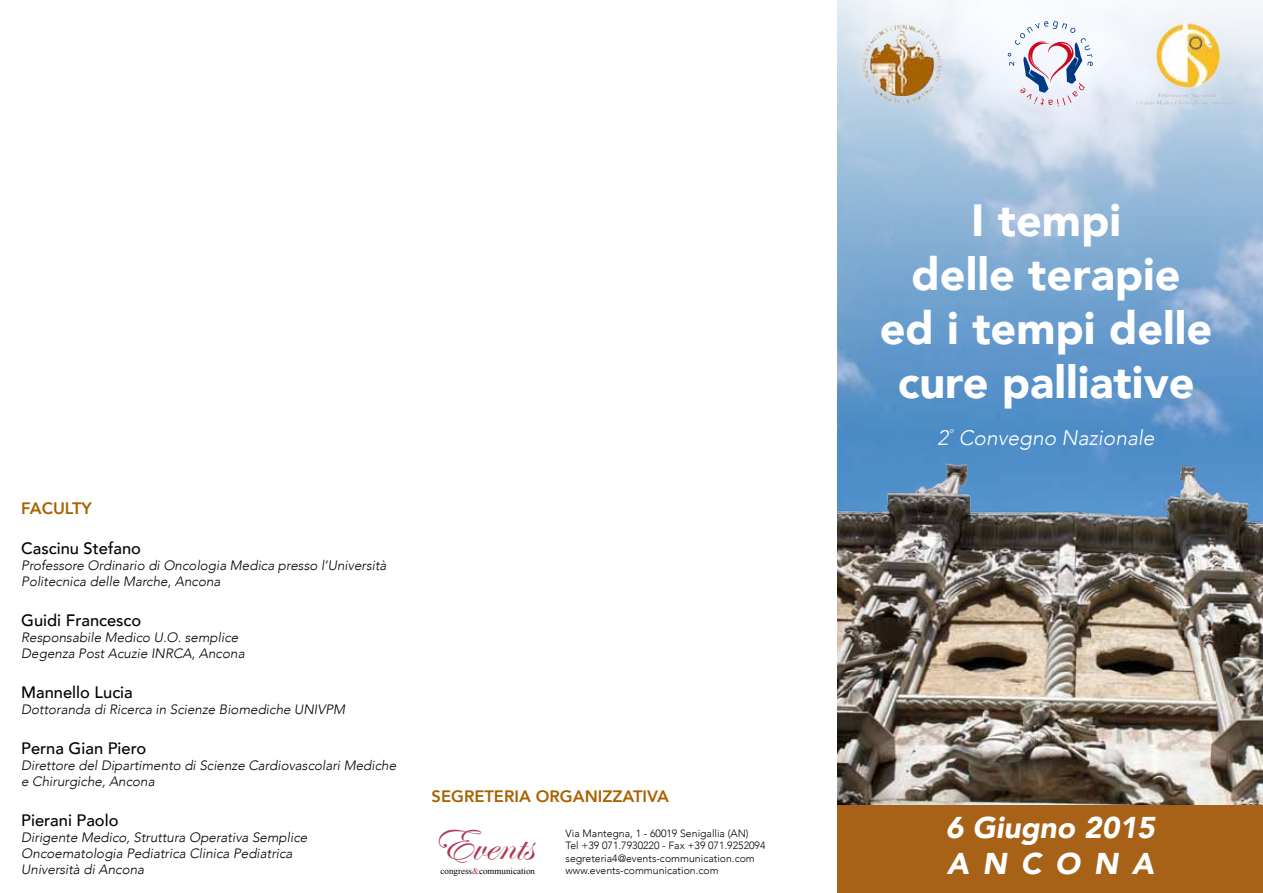
<style>
.page{position:relative;width:1263px;height:893px;background:#fff}
.page>*{position:absolute;margin:0;border:0;box-sizing:border-box;transform-origin:0 0}
.t1{font:48px "Edwardian Script ITC";color:#ae3a58}
.t2{font:900 45px/54px "Avenir";color:#fff;text-align:center}
.t3{font:italic 900 30px/36px "Avenir";color:#fff}
.t4{font:italic 300 21px "Avenir";color:#fff}
.t5{font:500 16.5px "Avenir";color:#000}
.t6{font:800 16.5px "Avenir";color:#a86200}
.t7{font:italic 300 13.5px/16.2px "Avenir";color:#000}
.t8{font:300 10.5px/12.6px "Avenir";color:#000}
.t9{font:9px "Times New Roman";color:#000}
.s1{color:#ae3a58}
</style>
<div class="page">
<img style="left:838px;top:0;width:425px;height:329px">
<img style="left:838px;top:329px;width:425px;height:476px">
<div style="left:838px;top:805px;width:425px;height:88px;background:#a76218"></div>
<img style="left:859px;top:21px;width:85px;height:85px">
<svg style="left:1008px;top:21px;width:85px;height:85px"></svg>
<img style="left:1135px;top:21px;width:107px;height:85px">
<p class="t6" style="left:21px;top:496px;width:72px">FACULTY</p>
<p class="t5" style="left:21px;top:534px;width:121px">Cascinu Stefano</p>
<p class="t7" style="left:21px;top:557px;width:367px">Professore Ordinario di Oncologia Medica presso l’Università<br>Politecnica delle Marche, Ancona</p>
<p class="t5" style="left:21px;top:606px;width:122px">Guidi Francesco</p>
<p class="t7" style="left:21px;top:629px;width:225px">Responsabile Medico U.O. semplice<br>Degenza Post Acuzie INRCA, Ancona</p>
<p class="t5" style="left:21px;top:678px;width:113px">Mannello Lucia</p>
<p class="t7" style="left:21px;top:701px;width:325px">Dottoranda di Ricerca in Scienze Biomediche UNIVPM</p>
<p class="t5" style="left:21px;top:734px;width:127px">Perna Gian Piero</p>
<p class="t7" style="left:21px;top:757px;width:376px">Direttore del Dipartimento di Scienze Cardiovascolari Mediche e Chirurgiche, Ancona</p>
<p class="t5" style="left:21px;top:806px;width:99px">Pierani Paolo</p>
<p class="t7" style="left:21px;top:829px;width:288px">Dirigente Medico, Struttura Operativa Semplice<br>Oncoematologia Pediatrica Clinica Pediatrica<br>Università di Ancona</p>
<p class="t6" style="left:432px;top:784px;width:239px">SEGRETERIA ORGANIZZATIVA</p>
<h1 class="t1" style="left:432px;top:818px;width:103px">Events</h1>
<p class="t9" style="left:441px;top:865px;width:96px">congress<span class="s1">&amp;</span>communication</p>
<p class="t8" style="left:566px;top:827px;width:201px">Via Mantegna, 1 - 60019 Senigallia (AN)<br>Tel +39 071.7930220 - Fax +39 071.9252094 segreteria4@events-communication.com www.events-communication.com</p>
<h2 class="t2" style="left:880px;top:193px;width:334px">I tempi<br>delle terapie ed i tempi delle cure palliative</h2>
<h3 class="t4" style="left:937px;top:425px;width:219px">2<sup>°</sup> Convegno Nazionale</h3>
<h3 class="t3" style="left:946px;top:809px;width:211px">6 Giugno 2015<br>A N C O N A</h3>
</div>
